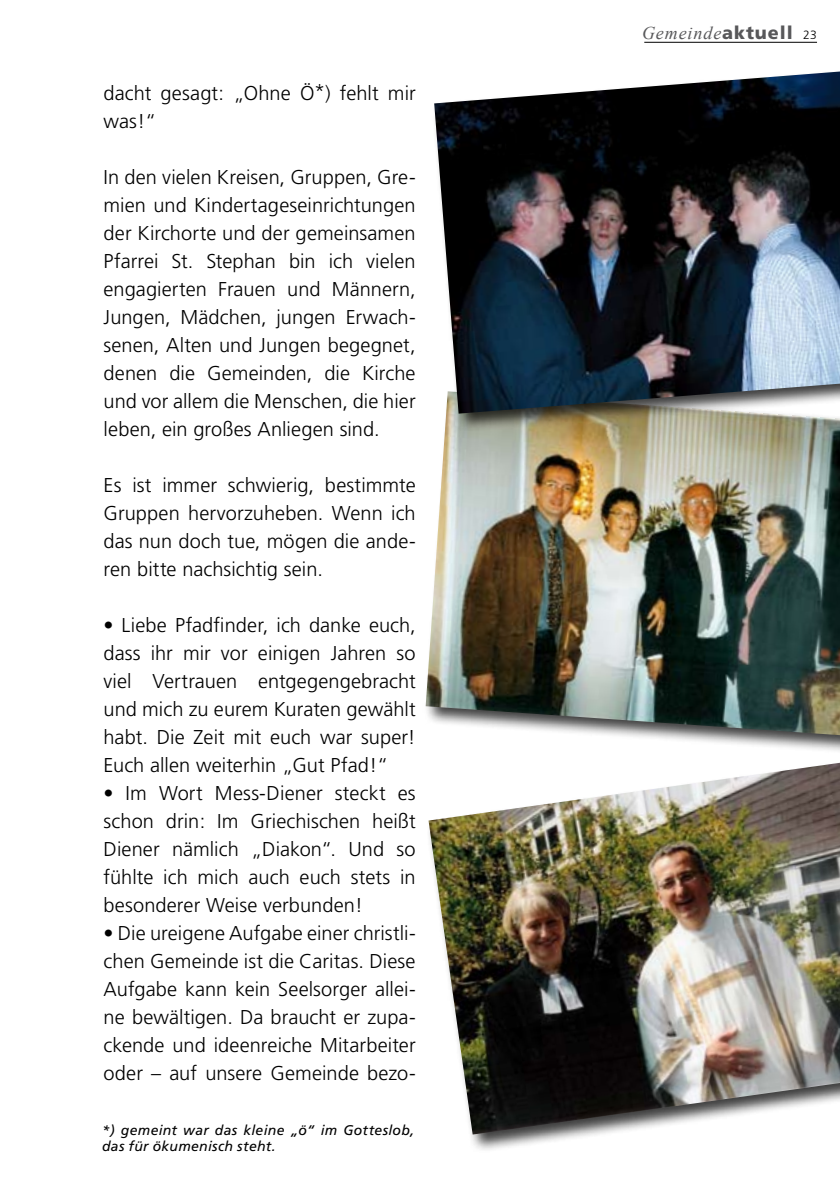
<style>
.page{position:relative;width:840px;height:1191px;background:#fff}
.page>*{position:absolute;margin:0;border:0;box-sizing:border-box;transform-origin:0 0}
.t1{font:300 20px/28px "Frutiger";letter-spacing:.005em;color:#000;text-align:justify}
.t2{font:italic 18px "Times New Roman";letter-spacing:.05em;color:#58585a}
.t3{font:italic 14px/16px "Frutiger";letter-spacing:.02em;color:#000}
.s1{font-family:"Frutiger";font-weight:900;font-style:normal}
.s2{font-family:"Frutiger";font-weight:300;font-style:normal;font-size:12px;color:#000}
</style>
<div class="page">
<hr style="left:644px;top:42px;width:172px;height:1px;background:#000">
<div style="left:422px;top:388px;width:417px;height:368px;background:#000;opacity:.75"></div>
<img style="left:425px;top:391px;width:414px;height:344px">
<div style="left:425px;top:757px;width:414px;height:395px;background:#000;opacity:.75"></div>
<img style="left:428px;top:763px;width:411px;height:371px">
<div style="left:431px;top:68px;width:408px;height:363px;background:#000;opacity:.75"></div>
<img style="left:434px;top:72px;width:405px;height:341px">
<p class="t1" style="left:103px;top:79px;width:313px">dacht gesagt: „Ohne Ö*) fehlt mir was!“</p>
<p class="t1" style="left:103px;top:163px;width:313px">In den vielen Kreisen, Gruppen, Gre&shy;mien und Kindertageseinrichtungen der Kirchorte und der gemeinsamen Pfarrei St. Stephan bin ich vielen engagierten Frauen und Männern, Jungen, Mädchen, jungen Erwach&shy;senen, Alten und Jungen begegnet, denen die Gemeinden, die Kirche und vor allem die Menschen, die hier leben, ein großes Anliegen sind.</p>
<p class="t1" style="left:103px;top:471px;width:313px">Es ist immer schwierig, bestimmte Gruppen hervorzuheben. Wenn ich das nun doch tue, mögen die ande&shy;ren bitte nachsichtig sein.</p>
<p class="t1" style="left:103px;top:611px;width:313px">• Liebe Pfadfinder, ich danke euch, dass ihr mir vor einigen Jahren so viel Vertrauen entgegengebracht und mich zu eurem Kuraten gewählt habt. Die Zeit mit euch war super!<br>Euch allen weiterhin „Gut Pfad!“</p>
<p class="t1" style="left:103px;top:779px;width:313px">• Im Wort Mess-Diener steckt es schon drin: Im Griechischen heißt Diener nämlich „Diakon“. Und so fühlte ich mich auch euch stets in besonderer Weise verbunden!</p>
<p class="t1" style="left:103px;top:919px;width:313px">• Die ureigene Aufgabe einer christli&shy;chen Gemeinde ist die Caritas. Diese Aufgabe kann kein Seelsorger allei&shy;ne bewältigen. Da braucht er zupa&shy;ckende und ideenreiche Mitarbeiter oder – auf unsere Gemeinde bezo-</p>
<p class="t3" style="left:102px;top:1122px;width:313px">*) gemeint war das kleine „ö“ im Gotteslob, das für ökumenisch steht.</p>
<p class="t2" style="left:641px;top:22px;width:176px">Gemeinde<span class="s1">aktuell</span> <span class="s2">23</span></p>
</div>
